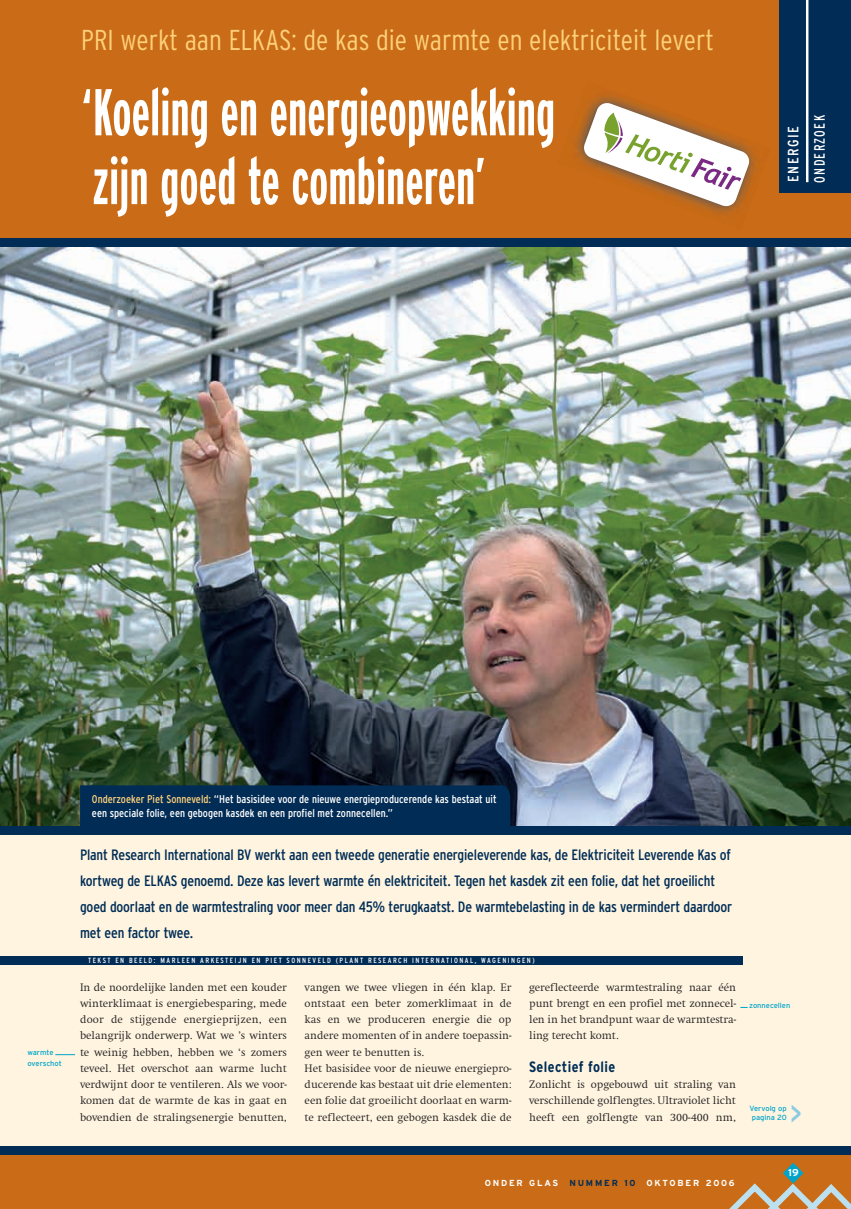
<style>
.page{position:relative;width:851px;height:1209px;background:#fff}
.page>*{position:absolute;margin:0;border:0;box-sizing:border-box;transform-origin:0 0}
.t1{font:700 extra-condensed 66px/68.8px "Interstate";letter-spacing:.005em;color:#fff;scale:.81 1}
.t2{font:30.12px "Interstate";color:#8bcbe3}
.t3{font:300 condensed 28.75px "Interstate";color:#fed07a}
.t4{font:condensed 15px/26.2px "Interstate";letter-spacing:-.01em;color:#002c55}
.t5{font:condensed 15px/26.4px "Interstate";letter-spacing:.1em;color:#fff}
.t6{font:700 condensed 15px "Interstate";letter-spacing:.025em;color:#002c55}
.t7{font:300 11.25px/16.2px "Swift";color:#231f20;text-align:justify}
.t8{font:condensed 11.25px/13.8px "Interstate";color:#fff}
.t9{font:700 10px "Interstate";color:#fff}
.t10{font:700 8.75px "Interstate";letter-spacing:.205em;color:#fff}
.t11{font:700 8.75px "Interstate";letter-spacing:.205em;color:#002c55}
.t12{font:condensed 7.5px "Interstate";letter-spacing:.2em;color:#fff}
.t13{font:7.5px/8.8px "Interstate";color:#00a4ca;text-align:center}
.s1{color:#fed07a}
</style>
<div class="page">
<img style="left:0;top:0;width:850px;height:1209px">
<h3 class="t3" style="left:81px;top:29px;width:634px">PRI werkt aan ELKAS: de kas die warmte en elektriciteit levert</h3>
<h1 class="t1" style="left:81px;top:83px;width:586px">‘Koeling en energieopwekking zijn goed te combineren’</h1>
<h3 class="t5" style="left:781px;top:183px;width:69px;rotate:-90deg">ENERGIE<br>ONDERZOEK</h3>
<p class="t13" style="left:27px;top:1047px;width:36px;line-height:11.2px;text-align:left">warmte overschot</p>
<p class="t8" style="left:92px;top:793px;width:406px"><span class="s1">Onderzoeker Piet Sonneveld:</span> “Het basisidee voor de nieuwe energieproducerende kas bestaat uit een speciale folie, een gebogen kasdek en een profiel met zonnecellen.”</p>
<p class="t4" style="left:80px;top:842px;width:653px">Plant Research International BV werkt aan een tweede generatie energieleverende kas, de Elektriciteit Leverende Kas of kortweg de ELKAS genoemd. Deze kas levert warmte én elektriciteit. Tegen het kasdek zit een folie, dat het groeilicht goed doorlaat en de warmtestraling voor meer dan 45% terugkaatst. De warmtebelasting in de kas vermindert daardoor met een factor twee.</p>
<p class="t12" style="left:88px;top:958px;width:448px">TEKST EN BEELD: MARLEEN ARKESTEIJN EN PIET SONNEVELD (PLANT RESEARCH INTERNATIONAL, WAGENINGEN)</p>
<p class="t7" style="left:80px;top:980px;width:208px">In de noordelijke landen met een kouder winterklimaat is energiebesparing, mede door de stijgende energieprijzen, een belangrijk onderwerp. Wat we ’s winters te weinig hebben, hebben we ‘s zomers teveel. Het overschot aan warme lucht verdwijnt door te ventileren. Als we voor&shy;komen dat de warmte de kas in gaat en bovendien de stralingsenergie benutten,</p>
<p class="t7" style="left:304px;top:980px;width:208px;text-align:left">vangen we twee vliegen in één klap. Er ontstaat een beter zomerklimaat in de kas en we produceren energie die op andere momenten of in andere toepassin&shy;gen weer te benutten is.<br>Het basisidee voor de nieuwe energiepro&shy;ducerende kas bestaat uit drie elementen: een folie dat groeilicht doorlaat en warm&shy;te reflecteert, een gebogen kasdek die de</p>
<p class="t7" style="left:529px;top:980px;width:208px">gereflecteerde warmtestraling naar één punt brengt en een profiel met zonnecel&shy;len in het brandpunt waar de warmtestra&shy;ling terecht komt.</p>
<h3 class="t6" style="left:529px;top:1060px;width:88px">Selectief folie</h3>
<p class="t7" style="left:529px;top:1077px;width:208px">Zonlicht is opgebouwd uit straling van verschillende golflengtes. Ultraviolet licht heeft een golflengte van 300-400 nm,</p>
<p class="t13" style="left:749px;top:1001px;width:43px">zonnecellen</p>
<p class="t13" style="left:749px;top:1104px;width:39px">Vervolg op pagina 20</p>
<h2 class="t2" style="left:789px;top:1096px;width:14px">&gt;</h2>
<p class="t10" style="left:484px;top:1179px;width:75px">ONDER GLAS</p>
<p class="t11" style="left:569px;top:1179px;width:68px">NUMMER 10</p>
<p class="t10" style="left:646px;top:1179px;width:90px">OKTOBER 2006</p>
<p class="t9" style="left:788px;top:1169px;width:12px">19</p>
</div>
